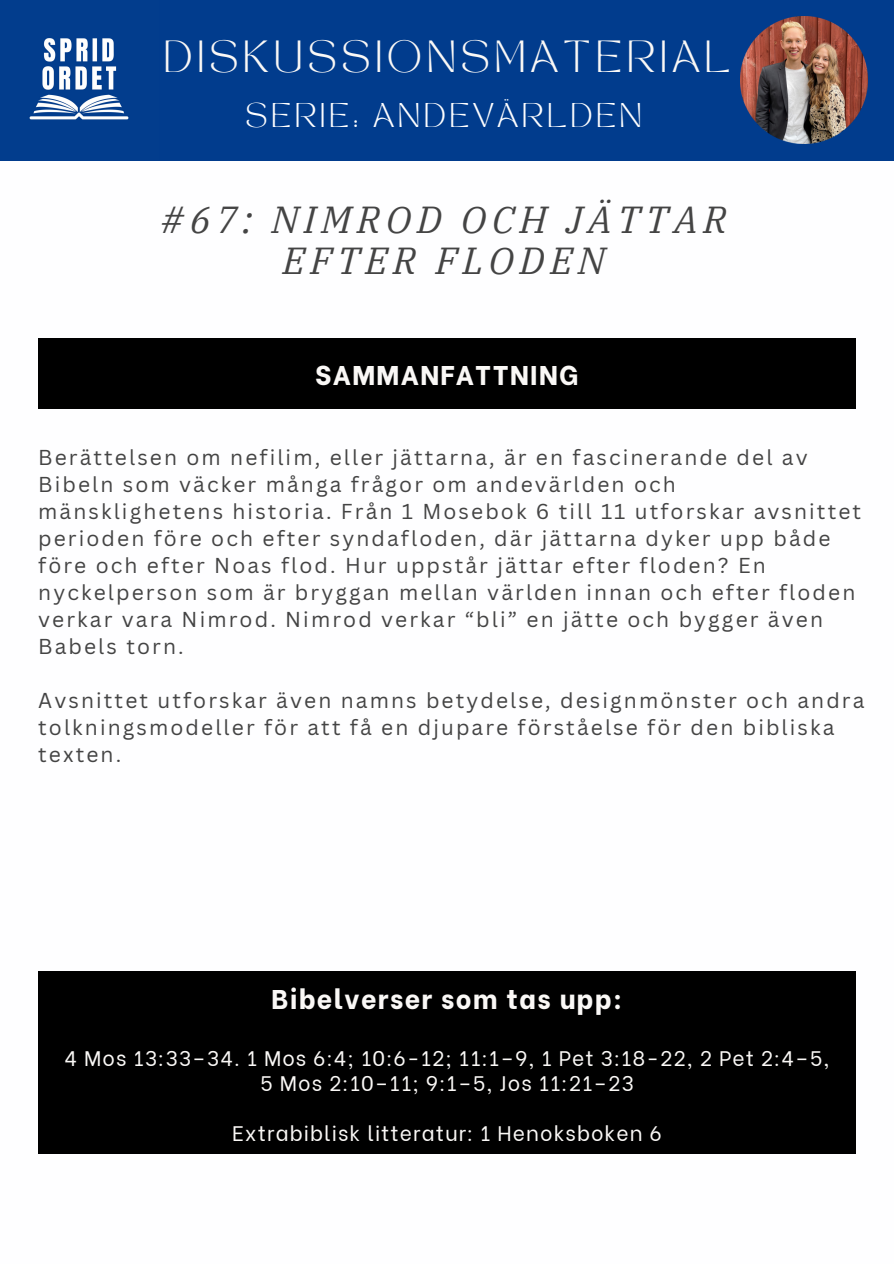
<style>
.page{position:relative;width:894px;height:1264px;background:#fff}
.page>*{position:absolute;margin:0;border:0;box-sizing:border-box;transform-origin:0 0}
.t1{font:italic 37.5px/41.7px "IBM Plex Serif";letter-spacing:.15em;color:#444;text-align:center}
.t2{font:31.5px "TAN MONCHERI Regular";letter-spacing:.15em;color:#faf8f6}
.t3{font:800 27px "Be Vietnam";letter-spacing:.05em;color:#faf8f6}
.t4{font:24px "TAN MONCHERI Regular";letter-spacing:.15em;color:#fefeff}
.t5{font:21px/27px "Canva Sans";letter-spacing:.1em;color:#444}
.t6{font:21px "Be Vietnam";letter-spacing:.05em;color:#faf8f6}
</style>
<div class="page">
<div style="left:0;top:0;width:893px;height:160px;background:#013c8d"></div>
<img style="left:29px;top:38px;width:100px;height:82px">
<div style="left:38px;top:338px;width:817px;height:71px;background:#000"></div>
<div style="left:38px;top:971px;width:817px;height:182px;background:#000"></div>
<img style="left:740px;top:16px;width:127px;height:127px">
<p class="t2" style="left:163px;top:40px;width:568px">DISKUSSIONSMATERIAL</p>
<p class="t4" style="left:245px;top:103px;width:398px">SERIE: ANDEVÄRLDEN</p>
<h4 class="t1" style="left:161px;top:198px;width:567px">#67: NIMROD OCH JÄTTAR<br>EFTER FLODEN</h4>
<p class="t3" style="left:315px;top:353px;width:265px">SAMMANFATTNING</p>
<p class="t5" style="left:38px;top:443px;width:824px">Berättelsen om nefilim, eller jättarna, är en fascinerande del av Bibeln som väcker många frågor om andevärlden och mänsklighetens historia. Från 1 Mosebok 6 till 11 utforskar avsnittet perioden före och efter syndafloden, där jättarna dyker upp både före och efter Noas flod. Hur uppstår jättar efter floden? En nyckelperson som är bryggan mellan världen innan och efter floden verkar vara Nimrod. Nimrod verkar “bli” en jätte och bygger även Babels torn.</p>
<p class="t5" style="left:38px;top:686px;width:827px">Avsnittet utforskar även namns betydelse, designmönster och andra tolkningsmodeller för att få en djupare förståelse för den bibliska texten.</p>
<h2 class="t3" style="left:271px;top:976px;width:352px">Bibelverser som tas upp:</h2>
<h5 class="t6" style="left:65px;top:1041px;width:766px">4 Mos 13:33–34. 1 Mos 6:4; 10:6-12; 11:1–9, 1 Pet 3:18-22, 2 Pet 2:4–5,</h5>
<h1 class="t6" style="left:260px;top:1065px;width:375px">5 Mos 2:10–11; 9:1–5, Jos 11:21–23</h1>
<h3 class="t6" style="left:232px;top:1115px;width:431px">Extrabiblisk litteratur: 1 Henoksboken 6</h3>
</div>
